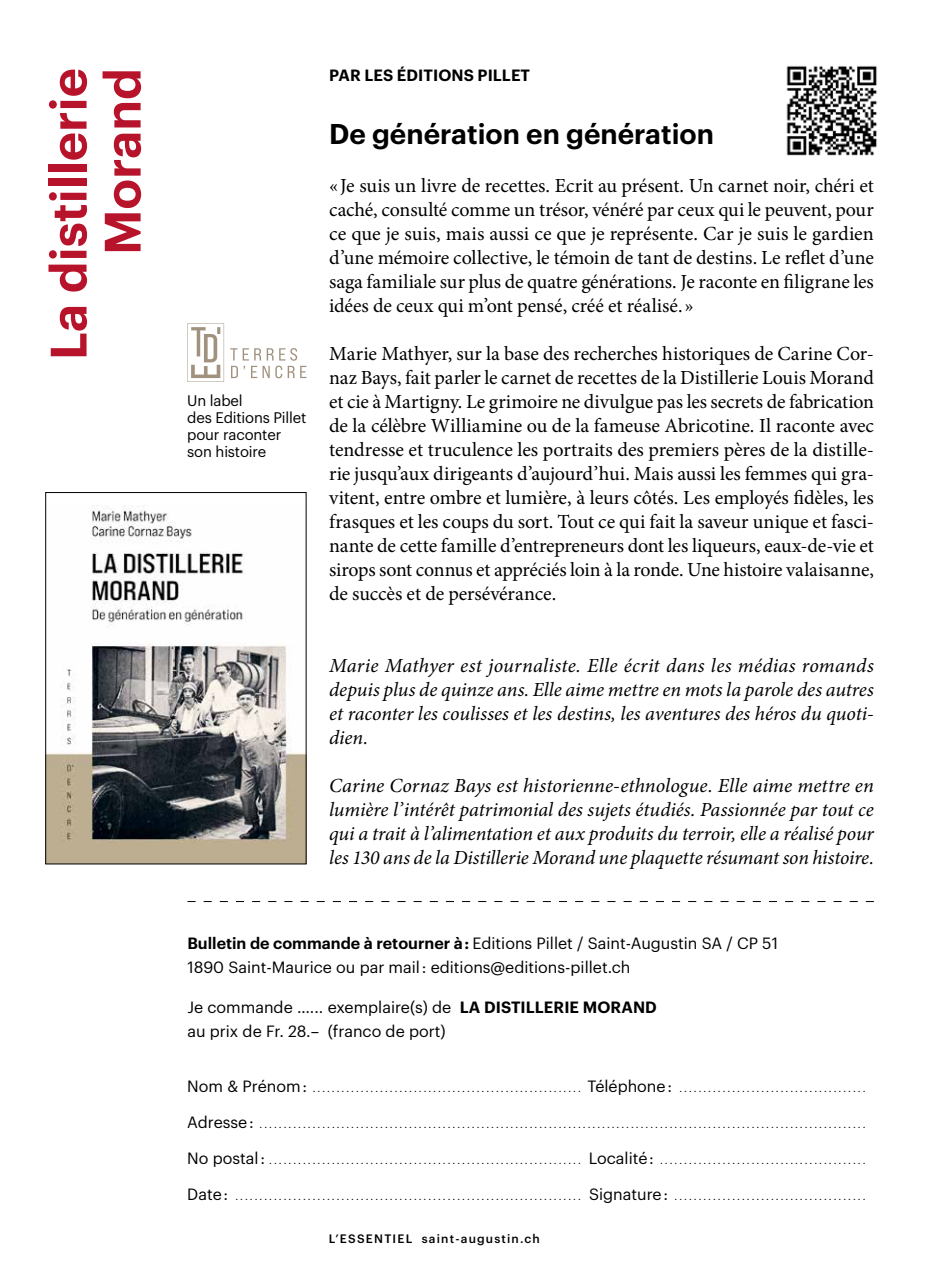
<style>
.page{position:relative;width:942px;height:1276px;background:#fff}
.page>*{position:absolute;margin:0;border:0;box-sizing:border-box;transform-origin:0 0}
.t1{font:600 50px/54px "Graphik";color:#b7142c;text-align:right}
.t2{font:600 28px "Graphik";color:#000}
.t3{font:20px/24px "Minion Pro";letter-spacing:-.005em;color:#000;text-align:justify}
.t4{font:italic 20px/24px "Minion Pro";letter-spacing:-.005em;color:#000;text-align:justify}
.t5{font:16px/24px "Graphik";color:#000}
.t6{font:600 16px "Graphik";letter-spacing:.005em;color:#000}
.t7{font:15px/17px "Graphik";letter-spacing:-.01em;color:#000}
.t8{font:500 12px "Graphik";letter-spacing:.1em;color:#000}
.t9{font:10px "Graphik";color:#000}
.s1{font-weight:600}
.s2{font-size:16px}
</style>
<div class="page">
<svg style="left:187px;top:901px;width:686px;height:1px"></svg>
<img style="left:786px;top:65px;width:91px;height:91px">
<img style="left:47px;top:505px;width:257px;height:357px">
<div style="left:45px;top:492px;width:261px;height:372px;border:1px solid #000"></div>
<svg style="left:230px;top:348px;width:76px;height:30px"></svg>
<svg style="left:187px;top:323px;width:37px;height:59px"></svg>
<h1 class="t1" style="left:37px;top:360px;width:293px;rotate:-90deg">La distillerie<br>Morand</h1>
<p class="t6" style="left:329px;top:63px;width:202px">PAR LES ÉDITIONS PILLET</p>
<h2 class="t2" style="left:329px;top:112px;width:386px">De génération en génération</h2>
<p class="t3" style="left:329px;top:174px;width:546px">«Je suis un livre de recettes. Ecrit au présent. Un carnet noir, chéri et caché, consulté comme un trésor, vénéré par ceux qui le peuvent, pour ce que je suis, mais aussi ce que je représente. Car je suis le gardien d’une mémoire collective, le témoin de tant de destins. Le reflet d’une saga familiale sur plus de quatre générations. Je raconte en filigrane les idées de ceux qui m’ont pensé, créé et réalisé.»</p>
<p class="t3" style="left:329px;top:342px;width:546px">Marie Mathyer, sur la base des recherches historiques de Carine Cor&shy;naz Bays, fait parler le carnet de recettes de la Distillerie Louis Morand et cie à Martigny. Le grimoire ne divulgue pas les secrets de fabrication de la célèbre Williamine ou de la fameuse Abricotine. Il raconte avec tendresse et truculence les portraits des premiers pères de la distille&shy;rie jusqu’aux dirigeants d’aujourd’hui. Mais aussi les femmes qui gra&shy;vitent, entre ombre et lumière, à leurs côtés. Les employés fidèles, les frasques et les coups du sort. Tout ce qui fait la saveur unique et fasci&shy;nante de cette famille d’entrepreneurs dont les liqueurs, eaux-de-vie et sirops sont connus et appréciés loin à la ronde. Une histoire valaisanne, de succès et de persévérance.</p>
<p class="t7" style="left:187px;top:390px;width:121px">Un label<br>des Editions Pillet pour raconter son histoire</p>
<p class="t4" style="left:329px;top:654px;width:546px">Marie Mathyer est journaliste. Elle écrit dans les médias romands depuis plus de quinze ans. Elle aime mettre en mots la parole des autres et raconter les coulisses et les destins, les aventures des héros du quoti&shy;dien.</p>
<p class="t4" style="left:329px;top:774px;width:546px">Carine Cornaz Bays est historienne-ethnologue. Elle aime mettre en lumière l’intérêt patrimonial des sujets étudiés. Passionnée par tout ce qui a trait à l’alimentation et aux produits du terroir, elle a réalisé pour les 130 ans de la Distillerie Morand une plaquette résumant son histoire.</p>
<p class="t5" style="left:187px;top:930px;width:592px"><span class="s1">Bulletin de commande à retourner à :</span> Editions Pillet / Saint-Augustin SA / CP 51<br>1890 Saint-Maurice ou par mail : editions@editions-pillet.ch</p>
<p class="t5" style="left:187px;top:994px;width:471px">Je commande …... exemplaire(s) de <span class="s1">LA DISTILLERIE MORAND </span>au prix de Fr. 28.– (franco de port)</p>
<p class="t9" style="left:187px;top:1080px;width:679px"><span class="s2">Nom &amp; Prénom :</span> ........................................................ <span class="s2">Téléphone :</span> .......................................</p>
<p class="t9" style="left:187px;top:1116px;width:679px"><span class="s2">Adresse :</span> ..............................................................................................................................</p>
<p class="t9" style="left:187px;top:1152px;width:679px"><span class="s2">No postal :</span> ................................................................. <span class="s2">Localité :</span> ...........................................</p>
<p class="t9" style="left:187px;top:1188px;width:679px"><span class="s2">Date :</span> ........................................................................ <span class="s2">Signature :</span> ........................................</p>
<p class="t8" style="left:329px;top:1229px;width:212px">L’ESSENTIEL saint-augustin.ch</p>
</div>
